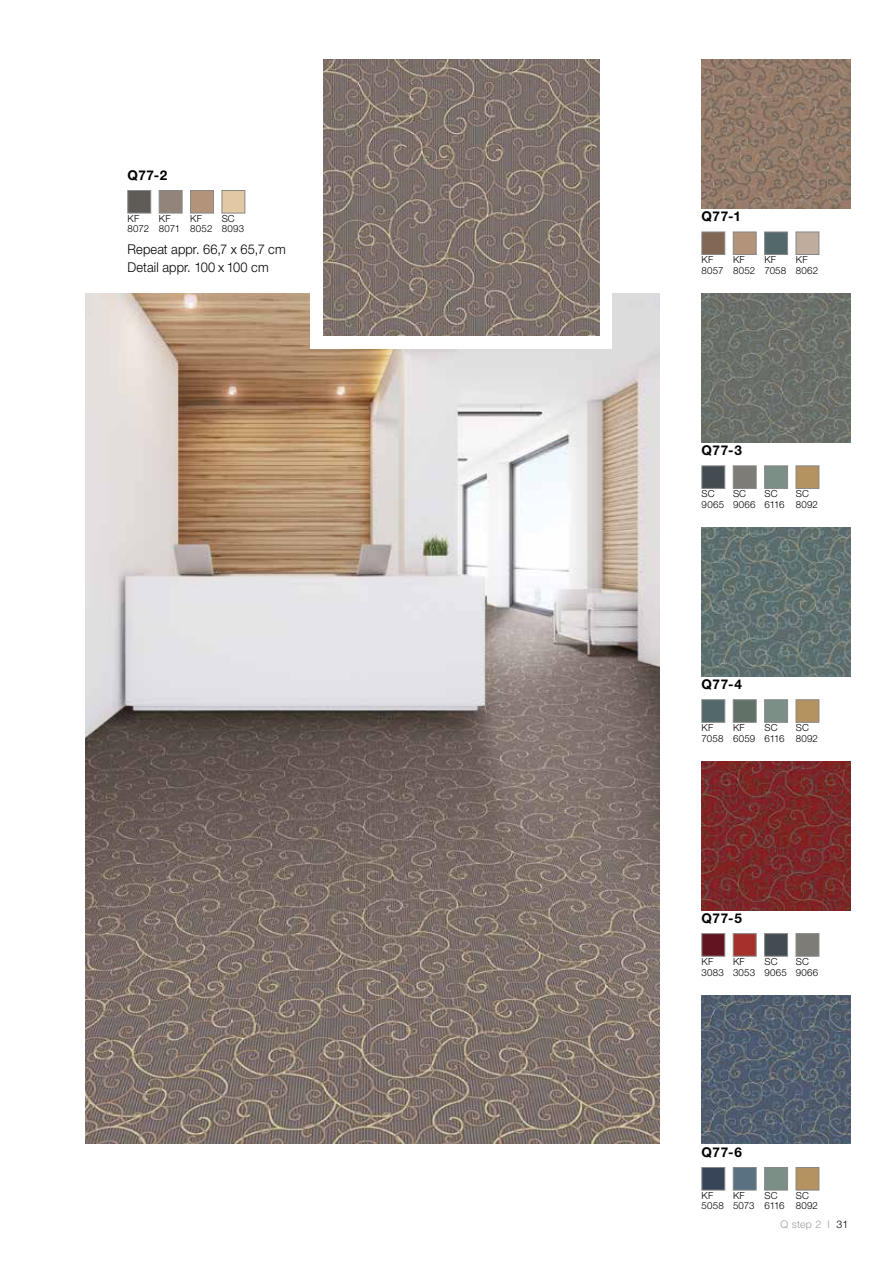
<style>
.page{position:relative;width:893px;height:1263px;background:#fff}
.page>*{position:absolute;margin:0;border:0;box-sizing:border-box;transform-origin:0 0}
.t1{font:300 13.5px/18px "Helvetica Neue LT Pro";letter-spacing:.01em;color:#000;scale:.95 1}
.t2{font:700 13.5px "Helvetica Neue LT Pro";letter-spacing:.04em;color:#000}
.t3{font:300 10.5px "Helvetica Neue LT Pro";letter-spacing:.02em;color:#9d9d9c}
.t4{font:300 9.75px/10.5px "Helvetica Neue LT Pro";letter-spacing:.025em;color:#000}
.s1{color:#000}
</style>
<div class="page">
<img style="left:85px;top:293px;width:574px;height:851px">
<div style="left:310px;top:47px;width:302px;height:302px;background:#fff"></div>
<img style="left:323px;top:60px;width:277px;height:276px">
<img style="left:702px;top:995px;width:148px;height:149px">
<div style="left:702px;top:1167px;width:23px;height:23px;background:#384558;border:1px solid #878787"></div>
<div style="left:733px;top:1167px;width:23px;height:23px;background:#597181;border:1px solid #878787"></div>
<div style="left:764px;top:1167px;width:24px;height:23px;background:#7c8f87;border:1px solid #878787"></div>
<div style="left:796px;top:1167px;width:23px;height:23px;background:#b49361;border:1px solid #878787"></div>
<img style="left:702px;top:761px;width:148px;height:149px">
<div style="left:702px;top:933px;width:23px;height:23px;background:#621420;border:1px solid #878787"></div>
<div style="left:733px;top:933px;width:23px;height:23px;background:#a4312a;border:1px solid #878787"></div>
<div style="left:764px;top:933px;width:24px;height:23px;background:#434d51;border:1px solid #878787"></div>
<div style="left:796px;top:933px;width:23px;height:23px;background:#7d7c77;border:1px solid #878787"></div>
<img style="left:702px;top:527px;width:148px;height:149px">
<div style="left:702px;top:699px;width:23px;height:23px;background:#53686b;border:1px solid #878787"></div>
<div style="left:733px;top:699px;width:23px;height:23px;background:#617167;border:1px solid #878787"></div>
<div style="left:764px;top:699px;width:24px;height:23px;background:#7c8f87;border:1px solid #878787"></div>
<div style="left:796px;top:699px;width:23px;height:23px;background:#b49361;border:1px solid #878787"></div>
<img style="left:702px;top:293px;width:148px;height:149px">
<div style="left:702px;top:466px;width:23px;height:23px;background:#434d51;border:1px solid #878787"></div>
<div style="left:733px;top:466px;width:23px;height:23px;background:#7d7c77;border:1px solid #878787"></div>
<div style="left:764px;top:466px;width:24px;height:23px;background:#7c8f87;border:1px solid #878787"></div>
<div style="left:796px;top:466px;width:23px;height:23px;background:#b49361;border:1px solid #878787"></div>
<img style="left:702px;top:60px;width:148px;height:148px">
<div style="left:702px;top:232px;width:23px;height:23px;background:#816754;border:1px solid #878787"></div>
<div style="left:733px;top:232px;width:23px;height:23px;background:#b3947b;border:1px solid #878787"></div>
<div style="left:764px;top:232px;width:24px;height:23px;background:#53686b;border:1px solid #878787"></div>
<div style="left:796px;top:232px;width:23px;height:23px;background:#c0ac9c;border:1px solid #878787"></div>
<div style="left:128px;top:190px;width:23px;height:23px;background:#5f5c58;border:1px solid #878787"></div>
<div style="left:159px;top:190px;width:23px;height:23px;background:#92847a;border:1px solid #878787"></div>
<div style="left:190px;top:190px;width:24px;height:23px;background:#b3947b;border:1px solid #878787"></div>
<div style="left:222px;top:190px;width:23px;height:23px;background:#e3c9a3;border:1px solid #878787"></div>
<h1 class="t2" style="left:128px;top:167px;width:41px">Q77-2</h1>
<p class="t4" style="left:159px;top:213px;width:23px">KF<br>8071</p>
<p class="t4" style="left:190px;top:213px;width:24px">KF<br>8052</p>
<p class="t4" style="left:222px;top:213px;width:24px">SC<br>8093</p>
<p class="t4" style="left:128px;top:213px;width:23px">KF<br>8072</p>
<h1 class="t1" style="left:128px;top:240px;width:168px">Repeat appr. 66,7 x 65,7 cm<br>Detail appr. 100 x 100 cm</h1>
<h1 class="t2" style="left:702px;top:208px;width:41px">Q77-1</h1>
<p class="t4" style="left:733px;top:254px;width:24px">KF<br>8052</p>
<p class="t4" style="left:764px;top:254px;width:23px">KF<br>7058</p>
<p class="t4" style="left:796px;top:254px;width:24px">KF<br>8062</p>
<p class="t4" style="left:702px;top:254px;width:24px">KF<br>8057</p>
<h1 class="t2" style="left:702px;top:442px;width:42px">Q77-3</h1>
<p class="t4" style="left:733px;top:488px;width:24px">SC<br>9066</p>
<p class="t4" style="left:764px;top:488px;width:22px">SC<br>6116</p>
<p class="t4" style="left:796px;top:488px;width:24px">SC<br>8092</p>
<p class="t4" style="left:702px;top:488px;width:24px">SC<br>9065</p>
<h1 class="t2" style="left:702px;top:676px;width:42px">Q77-4</h1>
<p class="t4" style="left:733px;top:722px;width:24px">KF<br>6059</p>
<p class="t4" style="left:764px;top:722px;width:22px">SC<br>6116</p>
<p class="t4" style="left:796px;top:722px;width:24px">SC<br>8092</p>
<p class="t4" style="left:702px;top:722px;width:23px">KF<br>7058</p>
<h1 class="t2" style="left:702px;top:910px;width:42px">Q77-5</h1>
<p class="t4" style="left:733px;top:956px;width:24px">KF<br>3053</p>
<p class="t4" style="left:764px;top:956px;width:24px">SC<br>9065</p>
<p class="t4" style="left:796px;top:956px;width:24px">SC<br>9066</p>
<p class="t4" style="left:702px;top:956px;width:24px">KF<br>3083</p>
<h1 class="t2" style="left:702px;top:1143px;width:42px">Q77-6</h1>
<p class="t4" style="left:733px;top:1190px;width:23px">KF<br>5073</p>
<p class="t4" style="left:764px;top:1190px;width:22px">SC<br>6116</p>
<p class="t4" style="left:796px;top:1190px;width:24px">SC<br>8092</p>
<p class="t4" style="left:702px;top:1190px;width:24px">KF<br>5058</p>
<p class="t3" style="left:781px;top:1218px;width:69px">Q step 2 I <span class="s1">31</span></p>
</div>
